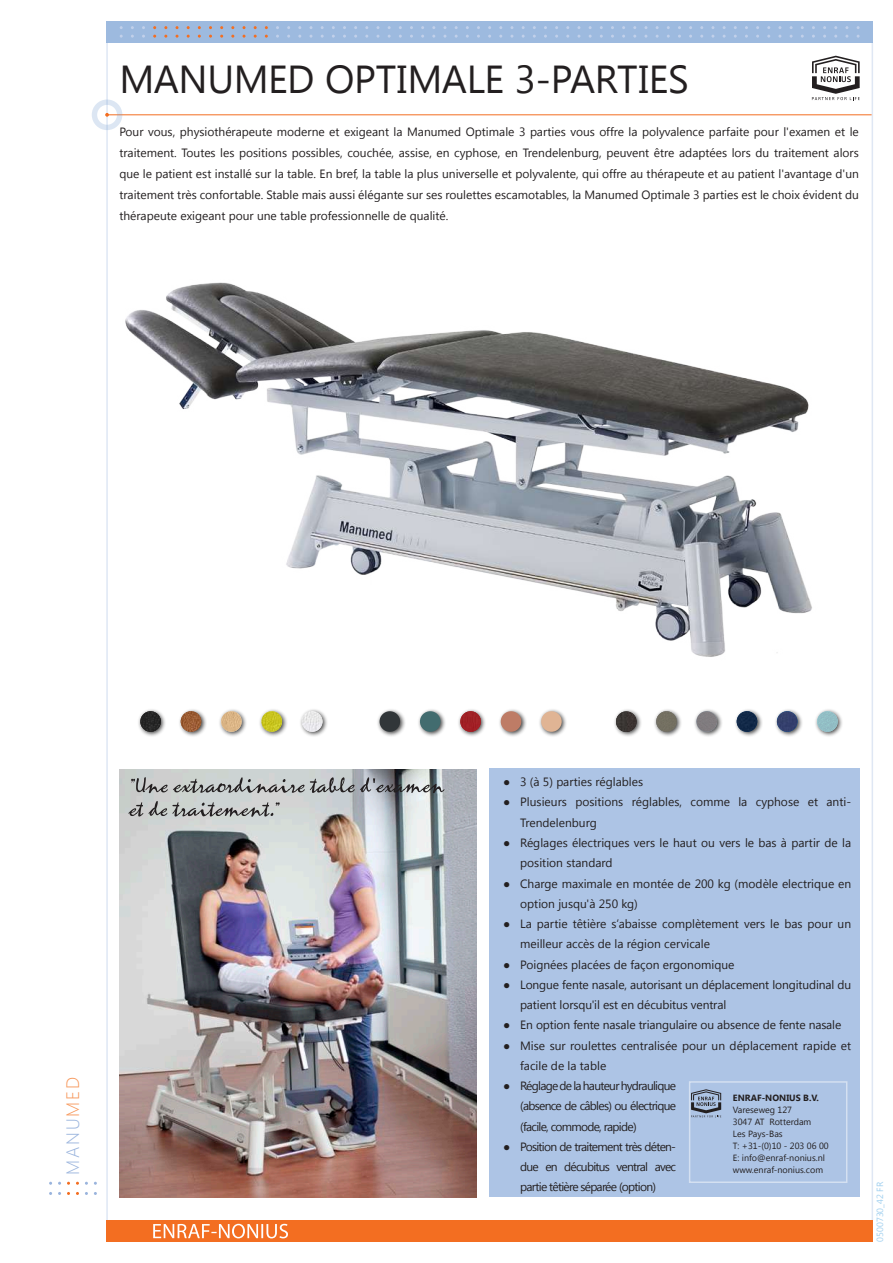
<style>
.page{position:relative;width:893px;height:1263px;background:#fff}
.page>*{position:absolute;margin:0;border:0;box-sizing:border-box;transform-origin:0 0}
.t1{font:39px "Segoe UI";letter-spacing:-.01em;color:#231f20}
.t2{font:300 18px "Segoe UI";letter-spacing:.1em;color:#9ab4dd}
.t3{font:12px/20.2px "Segoe UI";color:#231f20}
.t4{font:9px/12px "Segoe UI";color:#231f20}
.t5{font:700 9px "Segoe UI";color:#231f20}
.t6{font:9px "Segoe UI";color:#9fcfef}
.s1{color:#f7975a}
.s2{font-family:"Arial"}
</style>
<div class="page">
<hr style="left:872px;top:43px;width:1px;height:1177px;background:#dfe7f4">
<hr style="left:106px;top:43px;width:2px;height:1177px;background:#dfe7f4">
<div style="left:106px;top:1220px;width:767px;height:22px;background:#f36e21"></div>
<div style="left:106px;top:21px;width:767px;height:22px;background:#729cd1;opacity:.7"></div>
<hr style="left:108px;top:114px;width:764px;height:1px;background:#f36e21">
<svg style="left:153px;top:1224px;width:135px;height:14px"></svg>
<div style="left:92px;top:99px;width:30px;height:31px;border:5px solid #729cd1;border-radius:50%"></div>
<svg style="left:105px;top:113px;width:4px;height:4px"></svg>
<svg style="left:812px;top:56px;width:48px;height:44px"></svg>
<div style="left:489px;top:768px;width:371px;height:429px;background:#adc4e5"></div>
<img style="left:119px;top:769px;width:357px;height:428px">
<img style="left:125px;top:282px;width:687px;height:375px">
<div style="left:137px;top:708px;width:30px;height:30px;background:#000;opacity:.75"></div>
<img style="left:140px;top:711px;width:21px;height:21px;border-radius:10px">
<div style="left:299px;top:708px;width:29px;height:30px;background:#000;opacity:.75"></div>
<img style="left:302px;top:711px;width:20px;height:21px;border-radius:10px">
<div style="left:258px;top:708px;width:30px;height:30px;background:#000;opacity:.75"></div>
<img style="left:261px;top:711px;width:21px;height:21px;border-radius:10px">
<div style="left:218px;top:708px;width:30px;height:30px;background:#000;opacity:.75"></div>
<img style="left:221px;top:711px;width:21px;height:21px;border-radius:10px">
<div style="left:178px;top:708px;width:29px;height:30px;background:#000;opacity:.75"></div>
<img style="left:181px;top:711px;width:20px;height:21px;border-radius:10px">
<div style="left:613px;top:708px;width:30px;height:30px;background:#000;opacity:.75"></div>
<img style="left:616px;top:711px;width:21px;height:21px;border-radius:10px">
<div style="left:814px;top:708px;width:30px;height:30px;background:#000;opacity:.75"></div>
<img style="left:817px;top:711px;width:21px;height:21px;border-radius:10px">
<div style="left:774px;top:708px;width:29px;height:30px;background:#000;opacity:.75"></div>
<img style="left:777px;top:711px;width:20px;height:21px;border-radius:10px">
<div style="left:733px;top:708px;width:30px;height:30px;background:#000;opacity:.75"></div>
<img style="left:737px;top:711px;width:20px;height:21px;border-radius:10px">
<div style="left:693px;top:708px;width:30px;height:30px;background:#000;opacity:.75"></div>
<img style="left:696px;top:711px;width:21px;height:21px;border-radius:10px">
<div style="left:653px;top:708px;width:30px;height:30px;background:#000;opacity:.75"></div>
<img style="left:656px;top:711px;width:21px;height:21px;border-radius:10px">
<div style="left:376px;top:708px;width:30px;height:30px;background:#000;opacity:.75"></div>
<div style="left:380px;top:711px;width:20px;height:21px;background:#313639;border-radius:50%"></div>
<div style="left:417px;top:708px;width:29px;height:30px;background:#000;opacity:.75"></div>
<div style="left:420px;top:711px;width:20px;height:21px;background:#426c6f;border-radius:50%"></div>
<div style="left:457px;top:708px;width:30px;height:30px;background:#000;opacity:.75"></div>
<img style="left:460px;top:711px;width:21px;height:21px;border-radius:10px">
<div style="left:498px;top:708px;width:29px;height:30px;background:#000;opacity:.75"></div>
<div style="left:501px;top:711px;width:20px;height:21px;background:#be7c66;border-radius:50%"></div>
<div style="left:538px;top:708px;width:30px;height:30px;background:#000;opacity:.75"></div>
<div style="left:541px;top:711px;width:21px;height:21px;background:#e0b494;border-radius:50%"></div>
<svg style="left:128px;top:801px;width:152px;height:16px;background:#a9acab"></svg>
<svg style="left:131px;top:777px;width:313px;height:16px;background:#9fa2a4"></svg>
<div style="left:689px;top:1081px;width:158px;height:102px;border:2px solid #d4e0f1"></div>
<svg style="left:691px;top:1089px;width:30px;height:28px"></svg>
<h1 class="t1" style="left:119px;top:52px;width:571px">MANUMED OPTIMALE 3-PARTIES</h1>
<p class="t3" style="left:119px;top:121px;width:741px;line-height:21px;text-align:justify">Pour vous, physiothérapeute moderne et exigeant la Manumed Optimale 3 parties vous offre la polyvalence parfaite pour l'examen et le traitement. Toutes les positions possibles, couchée, assise, en cyphose, en Trendelenburg, peuvent être adaptées lors du traitement alors que le patient est installé sur la table. En bref, la table la plus universelle et polyvalente, qui offre au thérapeute et au patient l'avantage d'un traitement très confortable. Stable mais aussi élégante sur ses roulettes escamotables, la Manumed Optimale 3 parties est le choix évident du thérapeute exigeant pour une table professionnelle de qualité.</p>
<h2 class="t2" style="left:60px;top:1175px;width:99px;rotate:-90deg">MANU<span class="s1">MED</span></h2>
<p class="t3" style="left:503px;top:771px;width:141px"><span class="s2">●</span> 3 (à 5) parties réglables</p>
<p class="t3" style="left:520px;top:791px;width:332px;text-indent:-17px"><span class="s2">●</span> Plusieurs positions réglables, comme la cyphose et anti-<br>Trendelenburg</p>
<p class="t3" style="left:520px;top:832px;width:332px;text-indent:-17px"><span class="s2">●</span> Réglages électriques vers le haut ou vers le bas à partir de la position standard</p>
<p class="t3" style="left:520px;top:872px;width:332px;text-indent:-17px"><span class="s2">●</span> Charge maximale en montée de 200 kg (modèle electrique en option jusqu'à 250 kg)</p>
<p class="t3" style="left:520px;top:913px;width:332px;text-indent:-17px"><span class="s2">●</span> La partie têtière s’abaisse complètement vers le bas pour un meilleur accès de la région cervicale</p>
<p class="t3" style="left:503px;top:953px;width:233px"><span class="s2">●</span> Poignées placées de façon ergonomique</p>
<p class="t3" style="left:520px;top:974px;width:332px;text-indent:-17px"><span class="s2">●</span> Longue fente nasale, autorisant un déplacement longitudinal du patient lorsqu'il est en décubitus ventral</p>
<p class="t3" style="left:503px;top:1014px;width:340px"><span class="s2">●</span> En option fente nasale triangulaire ou absence de fente nasale</p>
<p class="t3" style="left:520px;top:1034px;width:332px;text-indent:-17px"><span class="s2">●</span> Mise sur roulettes centralisée pour un déplacement rapide et facile de la table</p>
<p class="t3" style="left:520px;top:1075px;width:157px;text-align:justify;text-indent:-17px"><span class="s2">●</span> Réglage de la hauteur hydraulique (absence de câbles) ou électrique (facile, commode, rapide)</p>
<p class="t3" style="left:520px;top:1136px;width:157px;text-align:justify;text-indent:-17px"><span class="s2">●</span> Position de traitement très déten&shy;due en décubitus ventral avec partie têtière séparée (option)</p>
<p class="t5" style="left:733px;top:1091px;width:88px">ENRAF-NONIUS B.V.</p>
<p class="t4" style="left:733px;top:1103px;width:97px">Vareseweg 127<br>3047 AT Rotterdam<br>Les Pays-Bas<br>T: +31-(0)10 - 203 06 00<br>E: info@enraf-nonius.nl www.enraf-nonius.com</p>
<p class="t6" style="left:874px;top:1242px;width:61px;rotate:-90deg">0500730_42 FR</p>
</div>
